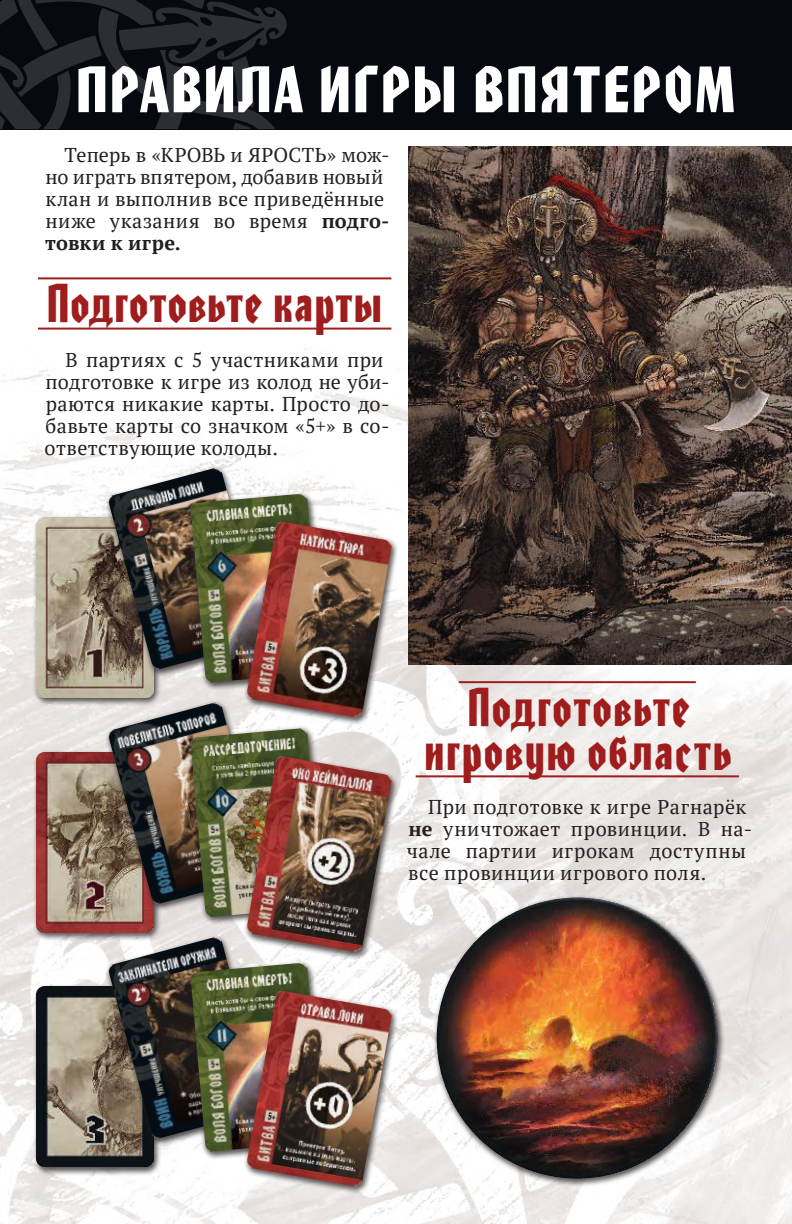
<style>
.page{position:relative;width:792px;height:1224px;background:#fff}
.page>*{position:absolute;margin:0;border:0;box-sizing:border-box;transform-origin:0 0}
.t1{font:60px "Honday TYGRA";color:#fff}
.t2{font:50px/44px "Honday TYGRA";letter-spacing:.02em;color:#9f1d1c;text-align:center;scale:.85 1}
.t3{font:50px "Honday TYGRA";letter-spacing:.02em;color:#9f1d1c;scale:.84 1}
.t4{font:20px/22px "PT Serif";letter-spacing:.02em;color:#241f1f}
.s1{font-weight:700}
</style>
<div class="page">
<img style="left:0;top:129px;width:792px;height:1095px">
<hr style="left:38px;top:277px;width:353px;height:2px;background:#9f1d1c">
<hr style="left:38px;top:328px;width:353px;height:2px;background:#9f1d1c">
<hr style="left:459px;top:681px;width:237px;height:2px;background:#9f1d1c">
<hr style="left:416px;top:775px;width:323px;height:2px;background:#9f1d1c">
<div style="left:433px;top:895px;width:292px;height:292px;background:#241f1f;opacity:.75"></div>
<img style="left:437px;top:897px;width:281px;height:282px;border-radius:141px">
<div style="left:33px;top:515px;width:128px;height:192px;background:#241f1f;opacity:.75"></div>
<img style="left:37px;top:518px;width:117px;height:180px">
<div style="left:105px;top:465px;width:168px;height:212px;background:#241f1f;opacity:.75"></div>
<img style="left:107px;top:466px;width:160px;height:205px">
<div style="left:187px;top:491px;width:142px;height:200px;background:#241f1f;opacity:.75"></div>
<img style="left:190px;top:493px;width:133px;height:190px">
<div style="left:243px;top:519px;width:155px;height:207px;background:#241f1f;opacity:.75"></div>
<img style="left:246px;top:521px;width:147px;height:197px">
<div style="left:33px;top:984px;width:128px;height:192px;background:#241f1f;opacity:.75"></div>
<img style="left:37px;top:987px;width:117px;height:180px">
<div style="left:105px;top:935px;width:168px;height:211px;background:#241f1f;opacity:.75"></div>
<img style="left:107px;top:936px;width:136px;height:204px">
<div style="left:187px;top:960px;width:142px;height:200px;background:#241f1f;opacity:.75"></div>
<img style="left:190px;top:962px;width:133px;height:190px">
<div style="left:243px;top:988px;width:155px;height:207px;background:#241f1f;opacity:.75"></div>
<img style="left:246px;top:990px;width:147px;height:198px">
<div style="left:0;top:0;width:792px;height:129px;background:#060a10"></div>
<svg style="left:0;top:0;width:287px;height:129px"></svg>
<div style="left:33px;top:750px;width:128px;height:191px;background:#241f1f;opacity:.75"></div>
<img style="left:37px;top:752px;width:117px;height:180px">
<div style="left:105px;top:700px;width:168px;height:212px;background:#241f1f;opacity:.75"></div>
<img style="left:107px;top:701px;width:160px;height:204px">
<div style="left:187px;top:725px;width:142px;height:201px;background:#241f1f;opacity:.75"></div>
<img style="left:190px;top:728px;width:133px;height:189px">
<div style="left:243px;top:754px;width:155px;height:206px;background:#241f1f;opacity:.75"></div>
<img style="left:246px;top:755px;width:147px;height:198px">
<img style="left:408px;top:146px;width:384px;height:519px">
<h1 class="t1" style="left:75px;top:56px;width:663px">ПРАВИЛА ИГРЫ ВПЯТЕРОМ</h1>
<p class="t4" style="left:45px;top:143px;width:346px;text-indent:19px">Теперь в «КРОВЬ и ЯРОСТЬ» мож&shy;но играть впятером, добавив новый клан и выполнив все приведённые ниже указания во время <span class="s1">подго&shy;товки к игре.</span></p>
<h2 class="t3" style="left:46px;top:275px;width:402px">Подготовьте карты</h2>
<p class="t4" style="left:45px;top:348px;width:346px;text-indent:21px">В партиях с 5 участниками при подготовке к игре из колод не уби&shy;раются никакие карты. Просто до&shy;бавьте карты со значком «5+» в со&shy;ответствующие колоды.</p>
<h2 class="t2" style="left:424px;top:686px;width:364px">Подготовьте игровую область</h2>
<p class="t4" style="left:407px;top:796px;width:347px;text-indent:21px">При подготовке к игре Рагнарёк <span class="s1">не</span> уничтожает провинции. В на&shy;чале партии игрокам доступны все провинции игрового поля.</p>
</div>
